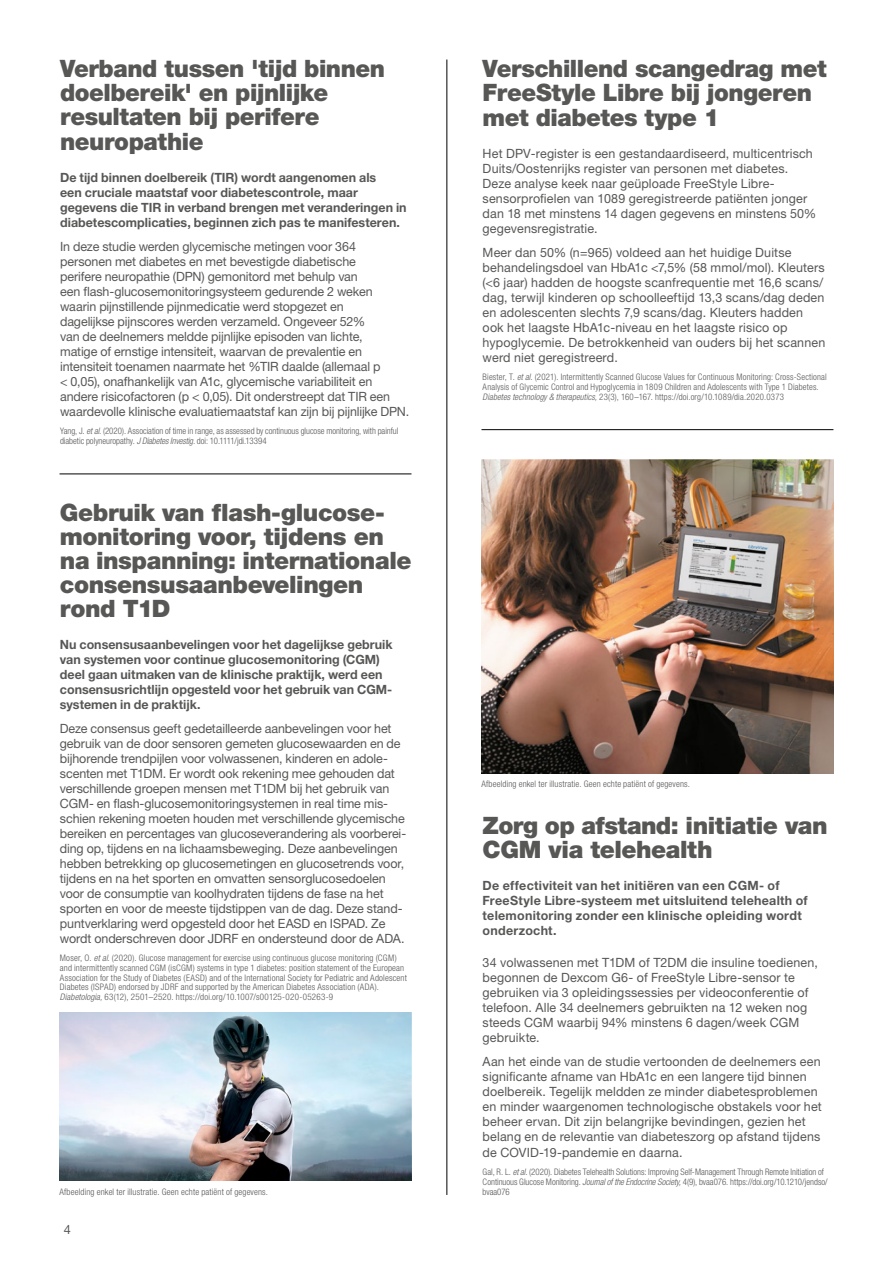
<style>
.page{position:relative;width:893px;height:1263px;background:#fff}
.page>*{position:absolute;margin:0;border:0;box-sizing:border-box;transform-origin:0 0}
.t1{font:900 24px/24px "Helvetica Neue LT Std";letter-spacing:-.02em;color:#575756}
.t2{font:12.75px/15px "Helvetica Neue LT Std";letter-spacing:-.005em;color:#575756}
.t3{font:700 12.75px/15px "Helvetica Neue LT Std";color:#575756}
.t4{font:700 12.75px/15px "Helvetica Neue LT Std";letter-spacing:.02em;color:#575756}
.t5{font:300 condensed 9px/9.8px "Helvetica Neue LT Std";letter-spacing:.015em;color:#575756}
.t6{font:300 condensed 9px/9.8px "Helvetica Neue LT Std";letter-spacing:-.005em;color:#575756}
.s1{font-style:italic}
</style>
<div class="page">
<hr style="left:446px;top:60px;width:1px;height:1135px;background:#000">
<hr style="left:481px;top:429px;width:352px;height:1px;background:#000">
<hr style="left:60px;top:473px;width:351px;height:1px;background:#000">
<img style="left:60px;top:1012px;width:351px;height:169px">
<img style="left:481px;top:460px;width:353px;height:313px">
<h1 class="t1" style="left:60px;top:56px;width:327px;line-height:24.5px">Verband tussen 'tijd binnen doelbereik' en pijnlijke resultaten bij perifere neuropathie</h1>
<p class="t3" style="left:60px;top:170px;width:348px">De tijd binnen doelbereik (TIR) wordt aangenomen als<br>een cruciale maatstaf voor diabetescontrole, maar gegevens die TIR in verband brengen met veranderingen in diabetescomplicaties, beginnen zich pas te manifesteren.</p>
<p class="t2" style="left:60px;top:238px;width:351px">In deze studie werden glycemische metingen voor 364 personen met diabetes en met bevestigde diabetische<br>perifere neuropathie (DPN) gemonitord met behulp van<br>een flash-glucosemonitoringsysteem gedurende 2 weken waarin pijnstillende pijnmedicatie werd stopgezet en<br>dagelijkse pijnscores werden verzameld. Ongeveer 52%<br>van de deelnemers meldde pijnlijke episoden van lichte,<br>matige of ernstige intensiteit, waarvan de prevalentie en intensiteit toenamen naarmate het %TIR daalde (allemaal p<br>&lt; 0,05), onafhankelijk van A1c, glycemische variabiliteit en andere risicofactoren (p &lt; 0,05). Dit onderstreept dat TIR een waardevolle klinische evaluatiemaatstaf kan zijn bij pijnlijke DPN.</p>
<p class="t5" style="left:60px;top:426px;width:340px">Yang, J. <span class="s1">et al.</span> (2020). Association of time in range, as assessed by continuous glucose monitoring, with painful diabetic polyneuropathy. <span class="s1">J Diabetes Investig.</span> doi: 10.1111/jdi.13394</p>
<h1 class="t1" style="left:483px;top:56px;width:345px;line-height:24.8px">Verschillend scangedrag met<br>FreeStyle Libre bij jongeren met diabetes type 1</h1>
<p class="t2" style="left:483px;top:146px;width:335px">Het DPV-register is een gestandaardiseerd, multicentrisch Duits/Oostenrijks register van personen met diabetes.<br>Deze analyse keek naar geüploade FreeStyle Libre&shy;sensorprofielen van 1089 geregistreerde patiënten jonger dan 18 met minstens 14 dagen gegevens en minstens 50% gegevensregistratie.</p>
<p class="t2" style="left:483px;top:244px;width:344px">Meer dan 50% (n=965) voldeed aan het huidige Duitse behandelingsdoel van HbA1c &lt;7,5% (58 mmol/mol). Kleuters (&lt;6 jaar) hadden de hoogste scanfrequentie met 16,6 scans/ dag, terwijl kinderen op schoolleeftijd 13,3 scans/dag deden en adolescenten slechts 7,9 scans/dag. Kleuters hadden ook het laagste HbA1c-niveau en het laagste risico op hypoglycemie. De betrokkenheid van ouders bij het scannen werd niet geregistreerd.</p>
<p class="t5" style="left:483px;top:372px;width:346px">Biester, T. <span class="s1">et al.</span> (2021). Intermittently Scanned Glucose Values for Continuous Monitoring: Cross-Sectional<br>Analysis of Glycemic Control and Hypoglycemia in 1809 Children and Adolescents with Type 1 Diabetes.<br><span class="s1">Diabetes technology &amp; therapeutics,</span> 23(3), 160–167. https://doi.org/10.1089/dia.2020.0373</p>
<h1 class="t1" style="left:60px;top:500px;width:353px">Gebruik van flash-glucose&shy;monitoring voor, tijdens en na inspanning: internationale consensusaanbevelingen rond T1D</h1>
<p class="t3" style="left:60px;top:637px;width:334px">Nu consensusaanbevelingen voor het dagelijkse gebruik van systemen voor continue glucosemonitoring (CGM) deel gaan uitmaken van de klinische praktijk, werd een consensusrichtlijn opgesteld voor het gebruik van CGM&shy;systemen in de praktijk.</p>
<p class="t2" style="left:60px;top:720px;width:348px">Deze consensus geeft gedetailleerde aanbevelingen voor het gebruik van de door sensoren gemeten glucosewaarden en de bijhorende trendpijlen voor volwassenen, kinderen en adole&shy;scenten met T1DM. Er wordt ook rekening mee gehouden dat verschillende groepen mensen met T1DM bij het gebruik van CGM- en flash-glucosemonitoringsystemen in real time mis&shy;schien rekening moeten houden met verschillende glycemische bereiken en percentages van glucoseverandering als voorberei&shy;ding op, tijdens en na lichaamsbeweging. Deze aanbevelingen hebben betrekking op glucosemetingen en glucosetrends voor, tijdens en na het sporten en omvatten sensorglucosedoelen voor de consumptie van koolhydraten tijdens de fase na het sporten en voor de meeste tijdstippen van de dag. Deze stand&shy;puntverklaring werd opgesteld door het EASD en ISPAD. Ze wordt onderschreven door JDRF en ondersteund door de ADA.</p>
<p class="t5" style="left:60px;top:953px;width:348px">Moser, O. <span class="s1">et al.</span> (2020). Glucose management for exercise using continuous glucose monitoring (CGM) and intermittently scanned CGM (isCGM) systems in type 1 diabetes: position statement of the European Association for the Study of Diabetes (EASD) and of the International Society for Pediatric and Adolescent Diabetes (ISPAD) endorsed by JDRF and supported by the American Diabetes Association (ADA).<br><span class="s1">Diabetologia,</span> 63(12), 2501–2520. https://doi.org/10.1007/s00125-020-05263-9</p>
<p class="t5" style="left:481px;top:779px;width:210px">Afbeelding enkel ter illustratie. Geen echte patiënt of gegevens.</p>
<h1 class="t1" style="left:483px;top:813px;width:346px">Zorg op afstand: initiatie van<br>CGM via telehealth</h1>
<p class="t4" style="left:483px;top:878px;width:327px">De effectiviteit van het initiëren van een CGM- of FreeStyle Libre-systeem met uitsluitend telehealth of telemonitoring zonder een klinische opleiding wordt onderzocht.</p>
<p class="t2" style="left:483px;top:955px;width:337px">34 volwassenen met T1DM of T2DM die insuline toedienen, begonnen de Dexcom G6- of FreeStyle Libre-sensor te gebruiken via 3 opleidingssessies per videoconferentie of telefoon. Alle 34 deelnemers gebruikten na 12 weken nog steeds CGM waarbij 94% minstens 6 dagen/week CGM gebruikte.</p>
<p class="t2" style="left:483px;top:1053px;width:341px">Aan het einde van de studie vertoonden de deelnemers een significante afname van HbA1c en een langere tijd binnen doelbereik. Tegelijk meldden ze minder diabetesproblemen en minder waargenomen technologische obstakels voor het beheer ervan. Dit zijn belangrijke bevindingen, gezien het belang en de relevantie van diabeteszorg op afstand tijdens</p>
<p class="t2" style="left:483px;top:1145px;width:201px">de COVID-19-pandemie en daarna.</p>
<p class="t6" style="left:483px;top:1167px;width:347px">Gal, R. L. <span class="s1">et al.</span> (2020). Diabetes Telehealth Solutions: Improving Self-Management Through Remote Initiation of<br>Continuous Glucose Monitoring. <span class="s1">Journal of the Endocrine Society,</span> 4(9), bvaa076. https://doi.org/10.1210/jendso/</p>
<p class="t5" style="left:60px;top:1187px;width:210px">Afbeelding enkel ter illustratie. Geen echte patiënt of gegevens.</p>
<p class="t6" style="left:483px;top:1187px;width:29px">bvaa076</p>
<p class="t2" style="left:64px;top:1221px;width:9px">4</p>
</div>
